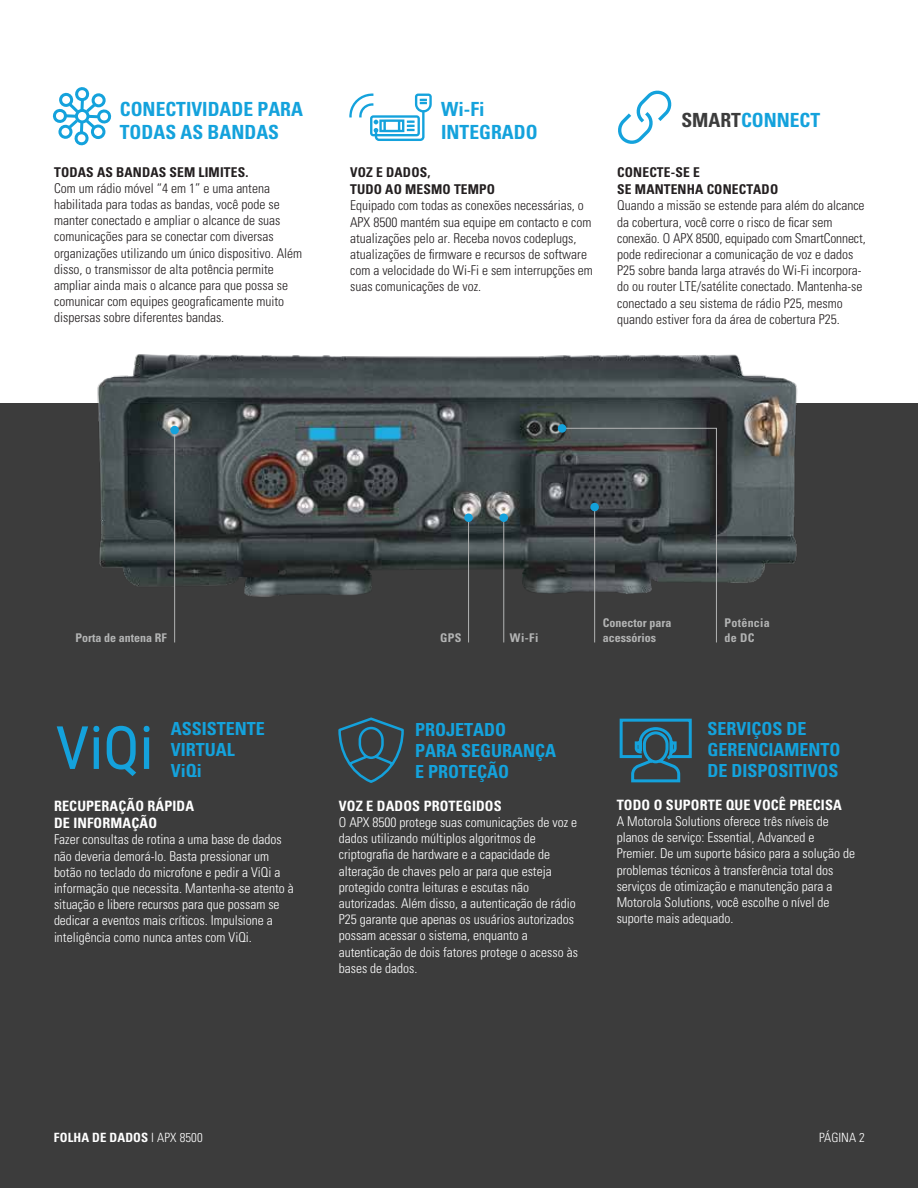
<style>
.page{position:relative;width:918px;height:1188px;background:#fff}
.page>*{position:absolute;margin:0;border:0;box-sizing:border-box;transform-origin:0 0}
.t1{font:700 condensed 19.5px/22.5px "Univers LT Pro";color:#14a2dc}
.t2{font:700 condensed 18px/21px "Univers LT Pro";color:#14a2dc}
.t3{font:700 condensed 14.25px/17.1px "Univers LT Pro";letter-spacing:.01em;color:#fff}
.t4{font:300 condensed 13.5px/16.2px "Univers LT Std";color:#231f20}
.t5{font:300 condensed 13.5px/16.2px "Univers LT Std";color:#fff}
.t6{font:700 condensed 13.5px/16.2px "Univers LT Pro";letter-spacing:.01em;color:#231f20}
.t7{font:700 condensed 12.75px "Univers LT Pro";letter-spacing:.01em;color:#fff}
.t8{font:300 condensed 12.75px "Univers LT Std";color:#fff}
.t9{font:700 condensed 12px "Univers LT Pro";color:#b3b4b4}
.t10{font:700 condensed 12px/14.4px "Univers LT Pro";letter-spacing:.025em;color:#b3b4b4}
.s1{color:#3c3c3c}
.s2{font-family:"Univers LT Std";font-weight:300}
</style>
<div class="page">
<div style="left:0;top:404px;width:918px;height:784px;background:#3c3c3c"></div>
<img style="left:90px;top:354px;width:714px;height:289px">
<svg style="left:618px;top:90px;width:54px;height:54px"></svg>
<svg style="left:338px;top:717px;width:66px;height:66px"></svg>
<hr style="left:174px;top:430px;width:1px;height:212px;background:#b3b4b4">
<hr style="left:468px;top:518px;width:1px;height:124px;background:#b3b4b4">
<hr style="left:503px;top:517px;width:1px;height:125px;background:#b3b4b4">
<svg style="left:561px;top:428px;width:156px;height:215px"></svg>
<div style="left:170px;top:426px;width:9px;height:8px;background:#14a2dc;border-radius:50%"></div>
<div style="left:590px;top:503px;width:9px;height:8px;background:#14a2dc;border-radius:50%"></div>
<div style="left:464px;top:513px;width:9px;height:9px;background:#14a2dc;border-radius:50%"></div>
<div style="left:500px;top:513px;width:8px;height:9px;background:#14a2dc;border-radius:50%"></div>
<div style="left:558px;top:424px;width:8px;height:9px;background:#14a2dc;border-radius:50%"></div>
<svg style="left:349px;top:93px;width:83px;height:48px"></svg>
<svg style="left:57px;top:726px;width:93px;height:50px"></svg>
<svg style="left:619px;top:718px;width:73px;height:65px"></svg>
<svg style="left:52px;top:87px;width:60px;height:59px"></svg>
<div style="left:59px;top:93px;width:14px;height:14px;border:3px solid #14a2dc;border-radius:50%"></div>
<h1 class="t1" style="left:120px;top:98px;width:185px">CONECTIVIDADE PARA<br>TODAS AS BANDAS</h1>
<h1 class="t1" style="left:681px;top:109px;width:140px"><span class="s1">SMART</span>CONNECT</h1>
<h1 class="t1" style="left:441px;top:98px;width:98px">Wi-Fi<br>INTEGRADO</h1>
<p class="t6" style="left:54px;top:164px;width:196px">TODAS AS BANDAS SEM LIMITES.</p>
<p class="t4" style="left:54px;top:180px;width:250px">Com um rádio móvel “4 em 1” e uma antena habilitada para todas as bandas, você pode se manter conectado e ampliar o alcance de suas comunicações para se conectar com diversas organizações utilizando um único dispositivo. Além disso, o transmissor de alta potência permite ampliar ainda mais o alcance para que possa se comunicar com equipes geograficamente muito dispersas sobre diferentes bandas.</p>
<p class="t6" style="left:350px;top:164px;width:146px">VOZ E DADOS,<br>TUDO AO MESMO TEMPO</p>
<p class="t4" style="left:350px;top:197px;width:244px">Equipado com todas as conexões necessárias, o APX 8500 mantém sua equipe em contacto e com atualizações pelo ar. Receba novos codeplugs, atualizações de firmware e recursos de software com a velocidade do Wi-Fi e sem interrupções em suas comunicações de voz.</p>
<p class="t6" style="left:617px;top:164px;width:162px">CONECTE-SE E<br>SE MANTENHA CONECTADO</p>
<p class="t4" style="left:617px;top:197px;width:250px">Quando a missão se estende para além do alcance da cobertura, você corre o risco de ficar sem conexão. O APX 8500, equipado com SmartConnect, pode redirecionar a comunicação de voz e dados P25 sobre banda larga através do Wi-Fi incorpora&shy;do ou router LTE/satélite conectado. Mantenha-se conectado a seu sistema de rádio P25, mesmo quando estiver fora da área de cobertura P25.</p>
<p class="t9" style="left:75px;top:631px;width:93px">Porta de antena RF</p>
<h2 class="t2" style="left:171px;top:718px;width:96px">ASSISTENTE<br>VIRTUAL<br>ViQi</h2>
<p class="t3" style="left:54px;top:797px;width:142px">RECUPERAÇÃO RÁPIDA<br>DE INFORMAÇÃO</p>
<p class="t5" style="left:54px;top:831px;width:241px">Fazer consultas de rotina a uma base de dados não deveria demorá-lo. Basta pressionar um botão no teclado do microfone e pedir a ViQi a informação que necessita. Mantenha-se atento à situação e libere recursos para que possam se dedicar a eventos mais críticos. Impulsione a inteligência como nunca antes com ViQi.</p>
<p class="t9" style="left:603px;top:616px;width:70px">Conector para</p>
<p class="t9" style="left:440px;top:631px;width:23px">GPS</p>
<p class="t9" style="left:510px;top:631px;width:30px">Wi-Fi</p>
<p class="t9" style="left:603px;top:630px;width:55px">acessórios</p>
<p class="t10" style="left:725px;top:616px;width:47px">Potência de DC</p>
<h2 class="t2" style="left:415px;top:719px;width:143px">PROJETADO<br>PARA SEGURANÇA<br>E PROTEÇÃO</h2>
<p class="t3" style="left:339px;top:797px;width:164px">VOZ E DADOS PROTEGIDOS</p>
<p class="t5" style="left:339px;top:814px;width:241px">O APX 8500 protege suas comunicações de voz e dados utilizando múltiplos algoritmos de criptografia de hardware e a capacidade de alteração de chaves pelo ar para que esteja protegido contra leituras e escutas não autorizadas. Além disso, a autenticação de rádio P25 garante que apenas os usuários autorizados possam acessar o sistema, enquanto a autenticação de dois fatores protege o acesso às bases de dados.</p>
<h2 class="t2" style="left:708px;top:718px;width:135px">SERVIÇOS DE<br>GERENCIAMENTO<br>DE DISPOSITIVOS</h2>
<p class="t3" style="left:617px;top:796px;width:227px">TODO O SUPORTE QUE VOCÊ PRECISA</p>
<p class="t5" style="left:617px;top:813px;width:240px">A Motorola Solutions oferece três níveis de planos de serviço: Essential, Advanced e Premier. De um suporte básico para a solução de problemas técnicos à transferência total dos serviços de otimização e manutenção para a Motorola Solutions, você escolhe o nível de suporte mais adequado.</p>
<p class="t7" style="left:54px;top:1130px;width:150px">FOLHA DE DADOS <span class="s2">I APX 8500</span></p>
<p class="t8" style="left:819px;top:1130px;width:47px">PÁGINA 2</p>
</div>
